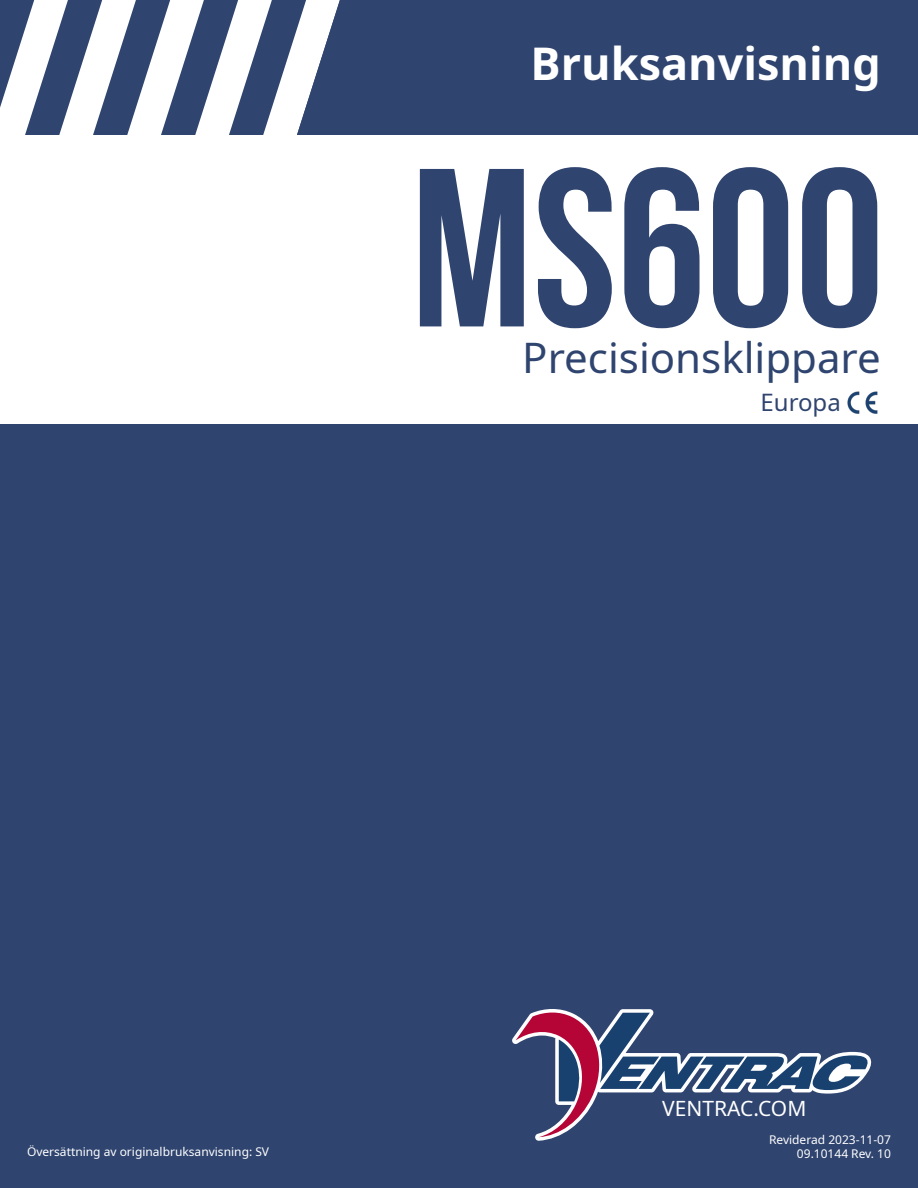
<style>
.page{position:relative;width:918px;height:1188px;background:#fff}
.page>*{position:absolute;margin:0;border:0;box-sizing:border-box;transform-origin:0 0}
.t1{font:700 225px "Bebas Neue";color:#2f446f}
.t2{font:700 45px "Noto Sans";color:#fff}
.t3{font:42px "Noto Sans";color:#2f446f}
.t4{font:24px "Noto Sans";color:#2f446f}
.t5{font:21px "Noto Sans";color:#fff}
.t6{font:12px "Noto Sans";color:#fff}
</style>
<div class="page">
<div style="left:0;top:424px;width:918px;height:764px;background:#2f446f"></div>
<svg style="left:0;top:0;width:321px;height:135px"></svg>
<div style="left:321px;top:0;width:597px;height:135px;background:#2f446f"></div>
<svg style="left:512px;top:1009px;width:141px;height:132px"></svg>
<svg style="left:516px;top:1011px;width:356px;height:126px"></svg>
<img style="left:847px;top:392px;width:30px;height:21px">
<h2 class="t2" style="left:531px;top:32px;width:352px">Bruksanvisning</h2>
<h1 class="t1" style="left:411px;top:125px;width:475px">MS600</h1>
<h3 class="t3" style="left:522px;top:328px;width:360px">Precisionsklippare</h3>
<h3 class="t4" style="left:761px;top:385px;width:82px">Europa</h3>
<h3 class="t5" style="left:662px;top:1093px;width:146px">VENTRAC.COM</h3>
<p class="t6" style="left:769px;top:1131px;width:123px">Reviderad 2023-11-07</p>
<p class="t6" style="left:27px;top:1143px;width:244px">Översättning av originalbruksanvisning: SV</p>
<p class="t6" style="left:797px;top:1146px;width:96px">09.10144 Rev. 10</p>
</div>
